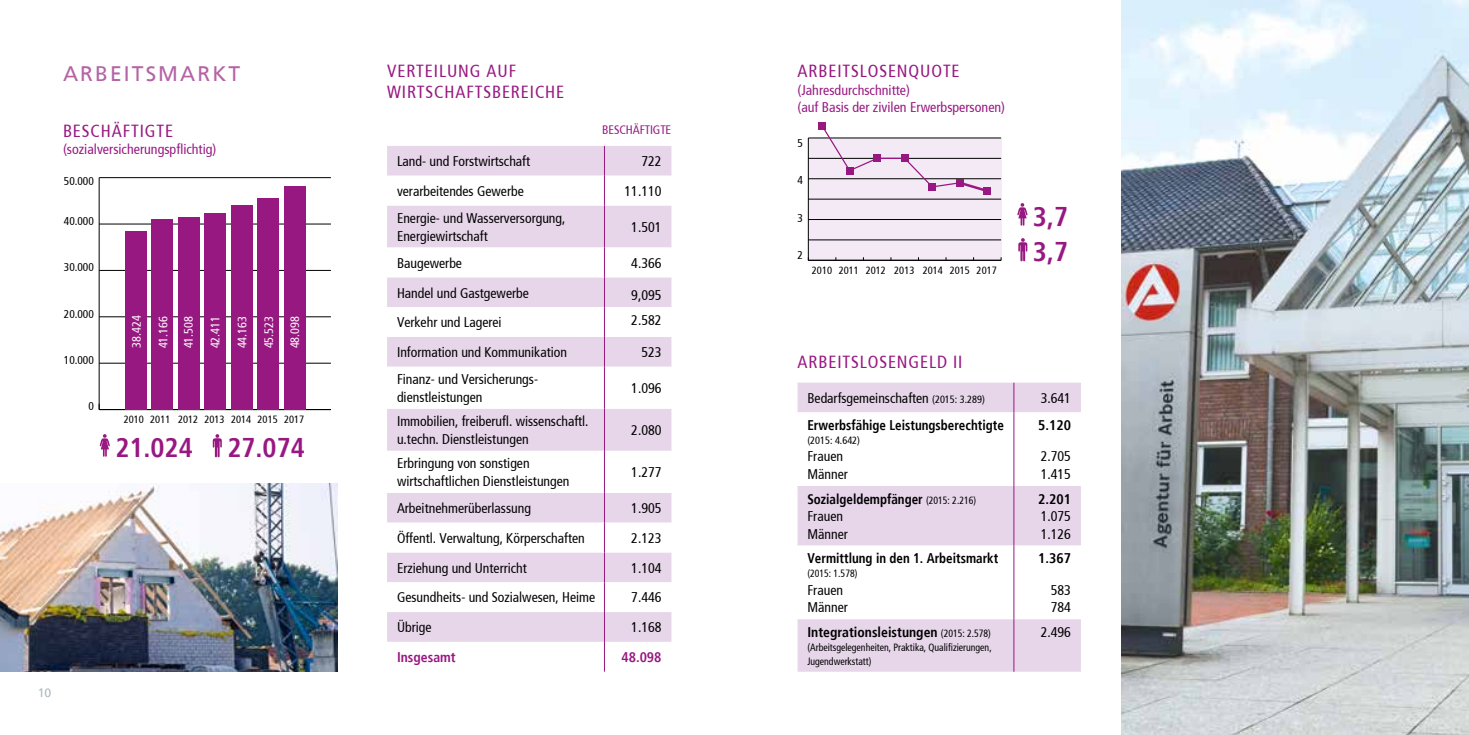
<style>
.page{position:relative;width:1469px;height:735px;background:#fff}
.page>*{position:absolute;margin:0;border:0;box-sizing:border-box;transform-origin:0 0}
.t1{font:700 condensed 27.12px/35px "Frutiger";color:#981881}
.t2{font:21px "Frutiger";letter-spacing:.1em;color:#b464a5}
.t3{font:condensed 17.5px/21px "Frutiger";letter-spacing:.05em;color:#981881}
.t4{font:condensed 14px/17.5px "Frutiger";color:#000}
.t5{font:700 condensed 14px/17.5px "Frutiger";color:#000;scale:.93 1}
.t6{font:condensed 14px/17.5px "Frutiger";color:#981881}
.t7{font:700 condensed 14px "Frutiger";color:#000}
.t8{font:700 condensed 14px "Frutiger";color:#981881}
.t9{font:condensed 12.25px/26.6px "Frutiger";color:#fff}
.t10{font:condensed 12.25px "Frutiger";letter-spacing:-.01em;color:#981881}
.t11{font:12.25px "Frutiger";color:#afb9c0}
.t12{font:condensed 11.38px "Frutiger";color:#000}
.t13{font:condensed 10.5px/14px "Frutiger";color:#000;scale:.93 1}
.t14{font:condensed 10.5px "Frutiger";color:#000}
.s1{font-size:10.5px}
.s2{font-weight:400;font-size:10.5px}
.s3{font-weight:400}
</style>
<div class="page">
<div style="left:808px;top:138px;width:193px;height:122px;background:#f3eaf5"></div>
<hr style="left:99px;top:177px;width:1px;height:232px;background:#000">
<hr style="left:99px;top:409px;width:232px;height:1px;background:#000">
<hr style="left:99px;top:362px;width:232px;height:1px;background:#000">
<hr style="left:99px;top:316px;width:232px;height:1px;background:#000">
<hr style="left:99px;top:270px;width:232px;height:1px;background:#000">
<hr style="left:99px;top:223px;width:232px;height:1px;background:#000">
<hr style="left:99px;top:177px;width:232px;height:1px;background:#000">
<div style="left:284px;top:186px;width:21px;height:223px;background:#981881"></div>
<div style="left:257px;top:198px;width:21px;height:211px;background:#981881"></div>
<div style="left:231px;top:204px;width:21px;height:205px;background:#981881"></div>
<div style="left:204px;top:213px;width:22px;height:196px;background:#981881"></div>
<div style="left:178px;top:217px;width:21px;height:192px;background:#981881"></div>
<div style="left:151px;top:218px;width:22px;height:191px;background:#981881"></div>
<div style="left:125px;top:231px;width:21px;height:178px;background:#981881"></div>
<svg style="left:213px;top:434px;width:9px;height:23px"></svg>
<svg style="left:100px;top:434px;width:10px;height:22px"></svg>
<div style="left:387px;top:146px;width:284px;height:30px;background:#e7d5ea"></div>
<svg style="left:387px;top:205px;width:284px;height:437px;fill:#e7d5ea"></svg>
<hr style="left:604px;top:146px;width:1px;height:30px;background:#981881">
<svg style="left:604px;top:176px;width:1px;height:29px"></svg>
<hr style="left:604px;top:205px;width:1px;height:42px;background:#981881">
<hr style="left:604px;top:247px;width:1px;height:30px;background:#981881">
<hr style="left:604px;top:277px;width:1px;height:30px;background:#981881">
<hr style="left:604px;top:307px;width:1px;height:30px;background:#981881">
<svg style="left:604px;top:337px;width:1px;height:29px"></svg>
<hr style="left:604px;top:366px;width:1px;height:42px;background:#981881">
<hr style="left:604px;top:408px;width:1px;height:42px;background:#981881">
<hr style="left:604px;top:450px;width:1px;height:42px;background:#981881">
<hr style="left:604px;top:492px;width:1px;height:30px;background:#981881">
<hr style="left:604px;top:522px;width:1px;height:30px;background:#981881">
<hr style="left:604px;top:552px;width:1px;height:30px;background:#981881">
<svg style="left:604px;top:582px;width:1px;height:29px"></svg>
<hr style="left:604px;top:611px;width:1px;height:30px;background:#981881">
<hr style="left:604px;top:641px;width:1px;height:30px;background:#981881">
<img style="left:0;top:483px;width:337px;height:188px">
<img style="left:1121px;top:0;width:347px;height:734px">
<hr style="left:808px;top:138px;width:1px;height:122px;background:#000">
<hr style="left:808px;top:260px;width:193px;height:1px;background:#000">
<hr style="left:808px;top:239px;width:193px;height:1px;background:#000">
<hr style="left:808px;top:219px;width:193px;height:1px;background:#000">
<hr style="left:808px;top:199px;width:193px;height:1px;background:#000">
<hr style="left:808px;top:178px;width:193px;height:1px;background:#000">
<hr style="left:808px;top:158px;width:193px;height:1px;background:#000">
<hr style="left:808px;top:138px;width:193px;height:1px;background:#000">
<svg style="left:820px;top:124px;width:170px;height:67px"></svg>
<div style="left:818px;top:122px;width:7px;height:7px;background:#981881"></div>
<div style="left:846px;top:167px;width:7px;height:7px;background:#981881"></div>
<div style="left:873px;top:154px;width:8px;height:8px;background:#981881"></div>
<div style="left:901px;top:154px;width:7px;height:8px;background:#981881"></div>
<div style="left:928px;top:183px;width:8px;height:7px;background:#981881"></div>
<div style="left:956px;top:179px;width:7px;height:7px;background:#981881"></div>
<div style="left:983px;top:187px;width:8px;height:7px;background:#981881"></div>
<svg style="left:1017px;top:203px;width:10px;height:23px"></svg>
<svg style="left:1018px;top:238px;width:9px;height:23px"></svg>
<div style="left:797px;top:382px;width:283px;height:289px;background:#e7d5ea"></div>
<svg style="left:797px;top:412px;width:283px;height:206px"></svg>
<hr style="left:1013px;top:382px;width:1px;height:30px;background:#981881">
<hr style="left:1013px;top:412px;width:1px;height:73px;background:#981881">
<hr style="left:1013px;top:485px;width:1px;height:60px;background:#981881">
<hr style="left:1013px;top:545px;width:1px;height:73px;background:#981881">
<hr style="left:1013px;top:618px;width:1px;height:53px;background:#981881">
<h2 class="t2" style="left:63px;top:64px;width:179px">ARBEITSMARKT</h2>
<p class="t3" style="left:63px;top:121px;width:112px">BESCHÄFTIGTE</p>
<p class="t6" style="left:63px;top:142px;width:155px">(sozialversicherungspflichtig)</p>
<p class="t12" style="left:64px;top:176px;width:32px">50.000</p>
<p class="t12" style="left:64px;top:216px;width:32px">40.000</p>
<p class="t12" style="left:64px;top:262px;width:32px">30.000</p>
<p class="t12" style="left:64px;top:309px;width:32px">20.000</p>
<p class="t12" style="left:64px;top:355px;width:32px">10.000</p>
<p class="t12" style="left:88px;top:401px;width:7px">0</p>
<p class="t9" style="left:124px;top:348px;width:35px;rotate:-90deg">38.424<br>41.166</p>
<p class="t9" style="left:176px;top:348px;width:34px;text-align:justify;rotate:-90deg">41.508<br>42.411<br>44.163<br>45.523<br>48.098</p>
<p class="t14" style="left:124px;top:414px;width:182px">2010 2011 2012 2013 2014 2015 2017</p>
<h1 class="t1" style="left:115px;top:431px;width:79px">21.024</h1>
<h1 class="t1" style="left:227px;top:431px;width:79px">27.074</h1>
<p class="t11" style="left:38px;top:687px;width:15px">10</p>
<p class="t3" style="left:387px;top:62px;width:179px">VERTEILUNG AUF<br>WIRTSCHAFTSBEREICHE</p>
<p class="t10" style="left:602px;top:124px;width:70px">BESCHÄFTIGTE</p>
<p class="t4" style="left:397px;top:153px;width:135px">Land- und Forstwirtschaft</p>
<p class="t4" style="left:641px;top:153px;width:22px">722</p>
<p class="t4" style="left:397px;top:183px;width:128px">verarbeitendes Gewerbe</p>
<p class="t4" style="left:624px;top:183px;width:38px">11.110</p>
<p class="t4" style="left:397px;top:210px;width:170px">Energie- und Wasserversorgung,<br>Energiewirtschaft</p>
<p class="t4" style="left:631px;top:219px;width:32px">1.501</p>
<p class="t4" style="left:397px;top:255px;width:67px">Baugewerbe</p>
<p class="t4" style="left:631px;top:255px;width:32px">4.366</p>
<p class="t4" style="left:397px;top:285px;width:133px">Handel und Gastgewerbe</p>
<p class="t4" style="left:631px;top:287px;width:32px">9,095</p>
<p class="t4" style="left:397px;top:314px;width:106px">Verkehr und Lagerei</p>
<p class="t4" style="left:631px;top:312px;width:32px">2.582</p>
<p class="t4" style="left:397px;top:344px;width:172px">Information und Kommunikation</p>
<p class="t4" style="left:641px;top:344px;width:22px">523</p>
<p class="t4" style="left:397px;top:371px;width:142px">Finanz- und Versicherungs&shy;dienstleistungen</p>
<p class="t4" style="left:631px;top:380px;width:32px">1.096</p>
<p class="t4" style="left:397px;top:413px;width:193px">Immobilien, freiberufl. wissenschaftl. u.techn. Dienstleistungen</p>
<p class="t4" style="left:631px;top:422px;width:32px">2.080</p>
<p class="t4" style="left:397px;top:455px;width:174px">Erbringung von sonstigen wirtschaftlichen Dienstleistungen</p>
<p class="t4" style="left:631px;top:464px;width:32px">1.277</p>
<p class="t4" style="left:397px;top:500px;width:135px">Arbeitnehmerüberlassung</p>
<p class="t4" style="left:631px;top:500px;width:32px">1.905</p>
<p class="t4" style="left:397px;top:530px;width:189px">Öffentl. Verwaltung, Körperschaften</p>
<p class="t4" style="left:631px;top:530px;width:32px">2.123</p>
<p class="t4" style="left:397px;top:559px;width:131px">Erziehung und Unterricht</p>
<p class="t4" style="left:631px;top:559px;width:32px">1.104</p>
<p class="t4" style="left:397px;top:589px;width:200px">Gesundheits- und Sozialwesen, Heime</p>
<p class="t4" style="left:631px;top:589px;width:32px">7.446</p>
<p class="t4" style="left:397px;top:619px;width:36px">Übrige</p>
<p class="t4" style="left:631px;top:619px;width:32px">1.168</p>
<p class="t8" style="left:397px;top:650px;width:60px">Insgesamt</p>
<p class="t8" style="left:621px;top:650px;width:42px">48.098</p>
<p class="t3" style="left:797px;top:62px;width:164px">ARBEITSLOSENQUOTE</p>
<p class="t6" style="left:797px;top:82px;width:209px">(Jahresdurchschnitte)<br>(auf Basis der zivilen Erwerbspersonen)</p>
<p class="t12" style="left:797px;top:137px;width:7px">5</p>
<p class="t12" style="left:797px;top:175px;width:7px">4</p>
<p class="t12" style="left:797px;top:212px;width:7px">3</p>
<p class="t12" style="left:797px;top:250px;width:7px">2</p>
<p class="t14" style="left:812px;top:265px;width:186px">2010 2011 2012 2013 2014 2015 2017</p>
<h1 class="t1" style="left:1033px;top:201px;width:37px">3,7<br>3,7</h1>
<p class="t3" style="left:797px;top:352px;width:166px">ARBEITSLOSENGELD II</p>
<p class="t4" style="left:807px;top:390px;width:179px">Bedarfsgemeinschaften <span class="s1">(2015: 3.289)</span></p>
<p class="t4" style="left:1040px;top:390px;width:32px">3.641</p>
<p class="t5" style="left:807px;top:417px;width:213px">Erwerbsfähige Leistungsberechtigte</p>
<p class="t14" style="left:807px;top:435px;width:54px">(2015: 4.642)</p>
<p class="t4" style="left:807px;top:448px;width:42px">Frauen<br>Männer</p>
<p class="t7" style="left:1038px;top:418px;width:34px">5.120</p>
<p class="t4" style="left:1040px;top:448px;width:32px">2.705<br>1.415</p>
<p class="t5" style="left:807px;top:490px;width:183px">Sozialgeldempfänger <span class="s2">(2015: 2.216)<br></span><span class="s3">Frauen<br>Männer</span></p>
<p class="t7" style="left:1038px;top:492px;width:34px">2.201</p>
<p class="t4" style="left:1040px;top:508px;width:32px">1.075<br>1.126</p>
<p class="t5" style="left:807px;top:550px;width:207px">Vermittlung in den 1. Arbeitsmarkt</p>
<p class="t13" style="left:807px;top:567px;width:55px">(2015: 1.578)</p>
<p class="t4" style="left:807px;top:581px;width:42px">Frauen<br>Männer</p>
<p class="t7" style="left:807px;top:625px;width:185px">Integrationsleistungen <span class="s2">(2015: 2.578)</span></p>
<p class="t13" style="left:807px;top:640px;width:200px">(Arbeitsgelegenheiten, Praktika, Qualifizierungen,<br>Jugendwerkstatt)</p>
<p class="t7" style="left:1038px;top:551px;width:34px">1.367</p>
<p class="t4" style="left:1050px;top:581px;width:22px">583<br>784</p>
<p class="t4" style="left:1040px;top:623px;width:32px">2.496</p>
</div>
